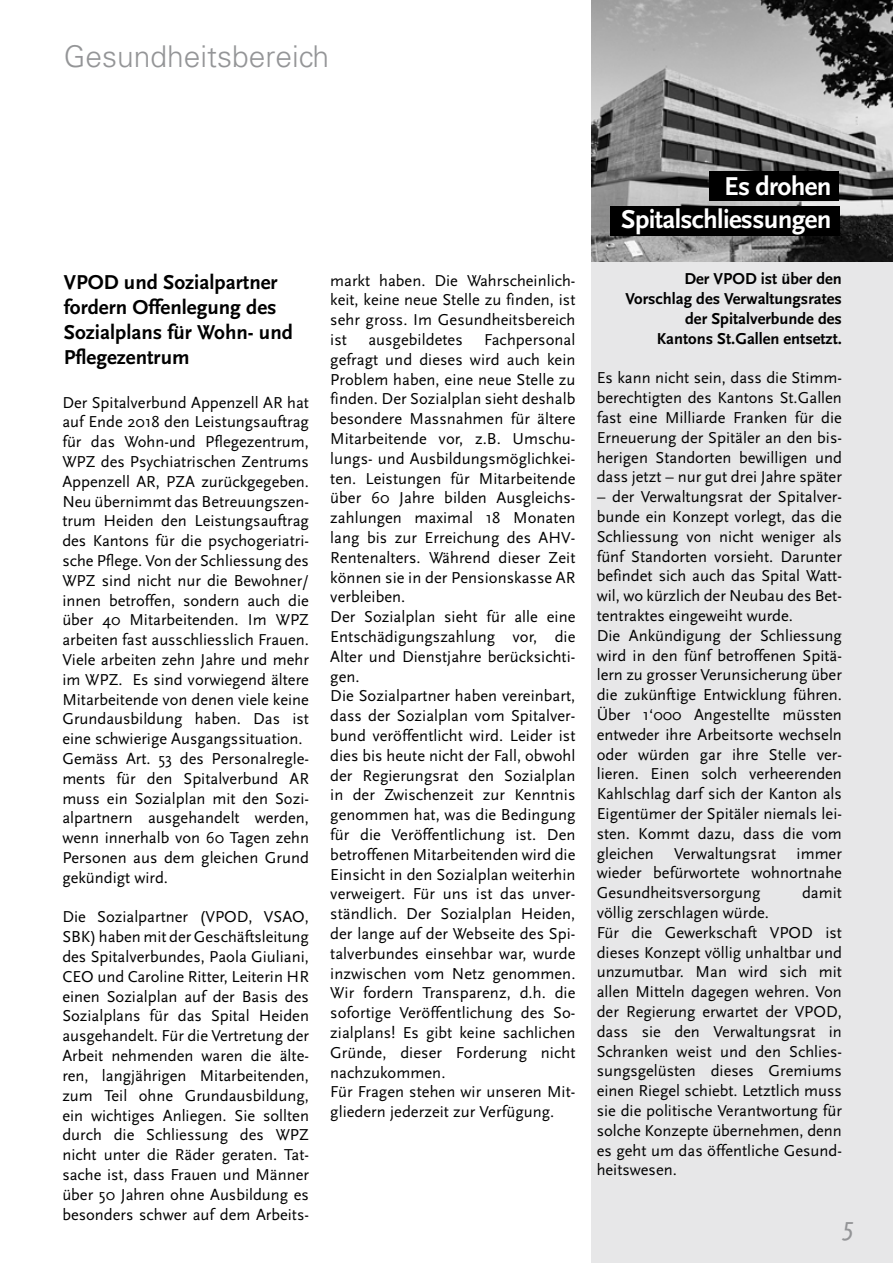
<style>
.page{position:relative;width:893px;height:1263px;background:#fff}
.page>*{position:absolute;margin:0;border:0;box-sizing:border-box;transform-origin:0 0}
.t1{font:300 30px "Univers";color:#949597}
.t2{font:700 27px/32.4px "Scala Sans";letter-spacing:-.025em;color:#fff;text-align:right}
.t3{font:italic 27px "Scala Sans";color:#949597}
.t4{font:700 21px/25.2px "Scala Sans";color:#000}
.t5{font:16.5px/19.8px "Scala Sans";color:#000}
.t6{font:700 16.5px/19.8px "Scala Sans";color:#000;text-align:right}
</style>
<div class="page">
<div style="left:591px;top:0;width:302px;height:1263px;background:#e7e7e8"></div>
<img style="left:591px;top:0;width:302px;height:262px">
<div style="left:709px;top:171px;width:129px;height:30px;background:#000"></div>
<div style="left:610px;top:206px;width:229px;height:30px;background:#000"></div>
<h1 class="t1" style="left:64px;top:38px;width:267px">Gesundheitsbereich</h1>
<p class="t4" style="left:64px;top:270px;width:231px">VPOD und Sozialpartner fordern Offenlegung des<br>Sozialplans für Wohn- und<br>Pflegezentrum</p>
<p class="t5" style="left:62px;top:393px;width:248px">Der Spitalverbund Appenzell AR hat auf Ende 2018 den Leistungsauftrag für das Wohn-und Pflegezentrum, WPZ des Psychiatrischen Zentrums Appenzell AR, PZA zurückgegeben.<br>Neu übernimmt das Betreuungszen&shy;trum Heiden den Leistungsauftrag des Kantons für die psychogeriatri&shy;sche Pflege. Von der Schliessung des WPZ sind nicht nur die Bewohner/ innen betroffen, sondern auch die über 40 Mitarbeitenden. Im WPZ arbeiten fast ausschliesslich Frauen.<br>Viele arbeiten zehn Jahre und mehr im WPZ. Es sind vorwiegend ältere Mitarbeitende von denen viele keine Grundausbildung haben. Das ist eine schwierige Ausgangssituation.<br>Gemäss Art. 53 des Personalregle&shy;ments für den Spitalverbund AR muss ein Sozialplan mit den Sozi&shy;alpartnern ausgehandelt werden, wenn innerhalb von 60 Tagen zehn Personen aus dem gleichen Grund gekündigt wird.</p>
<p class="t5" style="left:62px;top:907px;width:248px;text-align:justify">Die Sozialpartner (VPOD, VSAO, SBK) haben mit der Geschäftsleitung des Spitalverbundes, Paola Giuliani, CEO und Caroline Ritter, Leiterin HR einen Sozialplan auf der Basis des Sozialplans für das Spital Heiden ausgehandelt. Für die Vertretung der Arbeit nehmenden waren die älte&shy;ren, langjährigen Mitarbeitenden, zum Teil ohne Grundausbildung, ein wichtiges Anliegen. Sie sollten durch die Schliessung des WPZ nicht unter die Räder geraten. Tat&shy;sache ist, dass Frauen und Männer über 50 Jahren ohne Ausbildung es besonders schwer auf dem Arbeits-</p>
<p class="t5" style="left:330px;top:271px;width:247px;text-align:justify">markt haben. Die Wahrscheinlich&shy;keit, keine neue Stelle zu finden, ist sehr gross. Im Gesundheitsbereich ist</p>
<p class="t5" style="left:330px;top:330px;width:247px;text-indent:154px">Fachpersonal gefragt und dieses wird auch kein<br>Problem haben, eine neue Stelle zu finden. Der Sozialplan sieht deshalb besondere Massnahmen für ältere<br>Mitarbeitende vor, z.B. Umschu&shy;lungs- und Ausbildungsmöglichkei&shy;ten. Leistungen für Mitarbeitende über 60 Jahre bilden Ausgleichs&shy;zahlungen maximal 18 Monaten lang bis zur Erreichung des AHV-<br>Rentenalters. Während dieser Zeit können sie in der Pensionskasse AR verbleiben.<br>Der Sozialplan sieht für alle eine<br>Entschädigungszahlung vor, die<br>Alter und Dienstjahre berücksichti&shy;gen.<br>Die Sozialpartner haben vereinbart, dass der Sozialplan vom Spitalver&shy;bund veröffentlicht wird. Leider ist dies bis heute nicht der Fall, obwohl der Regierungsrat den Sozialplan in der Zwischenzeit zur Kenntnis genommen hat, was die Bedingung für die Veröffentlichung ist. Den betroffenen Mitarbeitenden wird die<br>Einsicht in den Sozialplan weiterhin verweigert. Für uns ist das unver&shy;ständlich. Der Sozialplan Heiden, der lange auf der Webseite des Spi&shy;talverbundes einsehbar war, wurde inzwischen vom Netz genommen.<br>Wir fordern Transparenz, d.h. die sofortige Veröffentlichung des So&shy;zialplans! Es gibt keine sachlichen<br>Gründe, dieser Forderung nicht nachzukommen.<br>Für Fragen stehen wir unseren Mit&shy;gliedern jederzeit zur Verfügung.</p>
<p class="t5" style="left:368px;top:330px;width:96px">ausgebildetes</p>
<h2 class="t2" style="left:621px;top:171px;width:212px">Es drohen<br>Spitalschliessungen</h2>
<p class="t6" style="left:626px;top:269px;width:218px">Der VPOD ist über den<br>Vorschlag des Verwaltungsrates der Spitalverbunde des<br>Kantons St.Gallen entsetzt.</p>
<p class="t5" style="left:597px;top:368px;width:247px;text-align:justify">Es kann nicht sein, dass die Stimm&shy;berechtigten des Kantons St.Gallen fast eine Milliarde Franken für die Erneuerung der Spitäler an den bis&shy;herigen Standorten bewilligen und dass jetzt – nur gut drei Jahre später</p>
<p class="t5" style="left:597px;top:487px;width:247px">– der Verwaltungsrat der Spitalver&shy;bunde ein Konzept vorlegt, das die Schliessung von nicht weniger als fünf Standorten vorsieht. Darunter befindet sich auch das Spital Watt&shy;wil, wo kürzlich der Neubau des Bet&shy;tentraktes eingeweiht wurde.<br>Die Ankündigung der Schliessung wird in den fünf betroffenen Spitä&shy;lern zu grosser Verunsicherung über die zukünftige Entwicklung führen.<br>Über 1‘000 Angestellte müssten entweder ihre Arbeitsorte wechseln oder würden gar ihre Stelle ver&shy;lieren. Einen solch verheerenden Kahlschlag darf sich der Kanton als Eigentümer der Spitäler niemals lei&shy;sten. Kommt dazu, dass die vom gleichen Verwaltungsrat immer wieder befürwortete wohnortnahe Gesundheitsversorgung</p>
<p class="t5" style="left:802px;top:883px;width:41px">damit</p>
<p class="t5" style="left:597px;top:903px;width:247px">völlig zerschlagen würde.<br>Für die Gewerkschaft VPOD ist dieses Konzept völlig unhaltbar und unzumutbar. Man wird sich mit allen Mitteln dagegen wehren. Von der Regierung erwartet der VPOD, dass sie den Verwaltungsrat in<br>Schranken weist und den Schlies&shy;sungsgelüsten dieses Gremiums einen Riegel schiebt. Letztlich muss sie die politische Verantwortung für solche Konzepte übernehmen, denn es geht um das öffentliche Gesund&shy;heitswesen.</p>
<h2 class="t3" style="left:842px;top:1211px;width:12px">5</h2>
</div>
